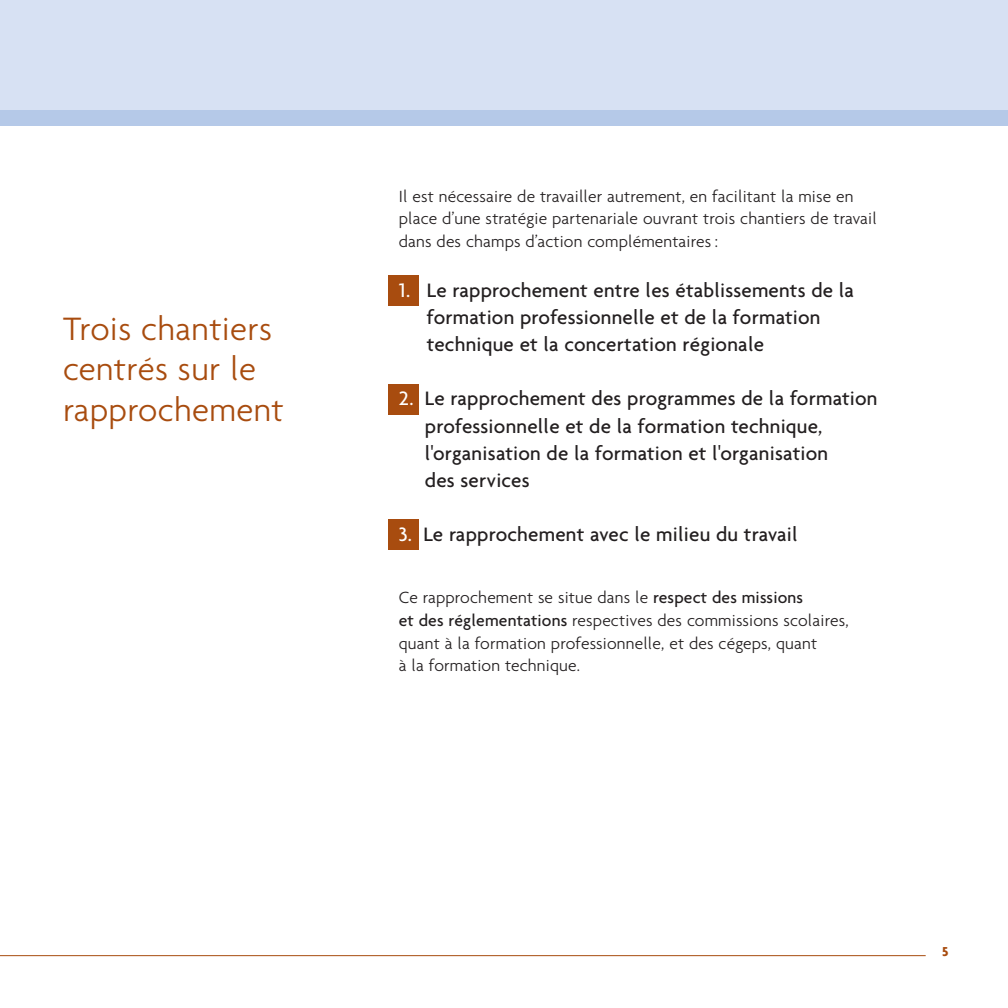
<style>
.page{position:relative;width:1008px;height:1008px;background:#fff}
.page>*{position:absolute;margin:0;border:0;box-sizing:border-box;transform-origin:0 0}
.t1{font:300 35px/40.2px "Agenda";letter-spacing:.01em;color:#a84c0f}
.t2{font:500 21px/27.1px "Agenda";letter-spacing:.01em;color:#231f20}
.t3{font:300 17.5px/22.8px "Agenda";letter-spacing:.01em;color:#231f20}
.t4{font:700 14px "Agenda";color:#a84c0f}
.s1{color:#fff}
.s2{font-weight:500}
</style>
<div class="page">
<div style="left:389px;top:276px;width:30px;height:30px;background:#a84c0f"></div>
<div style="left:389px;top:384px;width:30px;height:31px;background:#a84c0f"></div>
<div style="left:389px;top:519px;width:30px;height:30px;background:#a84c0f"></div>
<hr style="left:0;top:955px;width:926px;height:1px;background:#a84c0f">
<div style="left:0;top:0;width:1008px;height:110px;background:#d7e1f3"></div>
<div style="left:0;top:110px;width:1008px;height:16px;background:#b5c9e8"></div>
<h1 class="t1" style="left:63px;top:312px;width:222px">Trois chantiers centrés sur le rapprochement</h1>
<p class="t3" style="left:399px;top:186px;width:479px">Il est nécessaire de travailler autrement, en facilitant la mise en place d’une stratégie partenariale ouvrant trois chantiers de travail dans des champs d’action complémentaires :</p>
<p class="t2" style="left:427px;top:279px;width:429px;text-indent:-28px"><span class="s1">1.</span> Le rapprochement entre les établissements de la formation professionnelle et de la formation technique et la concertation régionale</p>
<p class="t2" style="left:425px;top:387px;width:454px;text-indent:-26px"><span class="s1">2.</span> Le rapprochement des programmes de la formation professionnelle et de la formation technique, l'organisation de la formation et l'organisation<br>des services</p>
<p class="t2" style="left:399px;top:523px;width:400px"><span class="s1">3.</span> Le rapprochement avec le milieu du travail</p>
<p class="t3" style="left:399px;top:588px;width:451px">Ce rapprochement se situe dans le <span class="s2">respect des missions<br>et des réglementations</span> respectives des commissions scolaires, quant à la formation professionnelle, et des cégeps, quant<br>à la formation technique.</p>
<p class="t4" style="left:942px;top:945px;width:8px">5</p>
</div>
